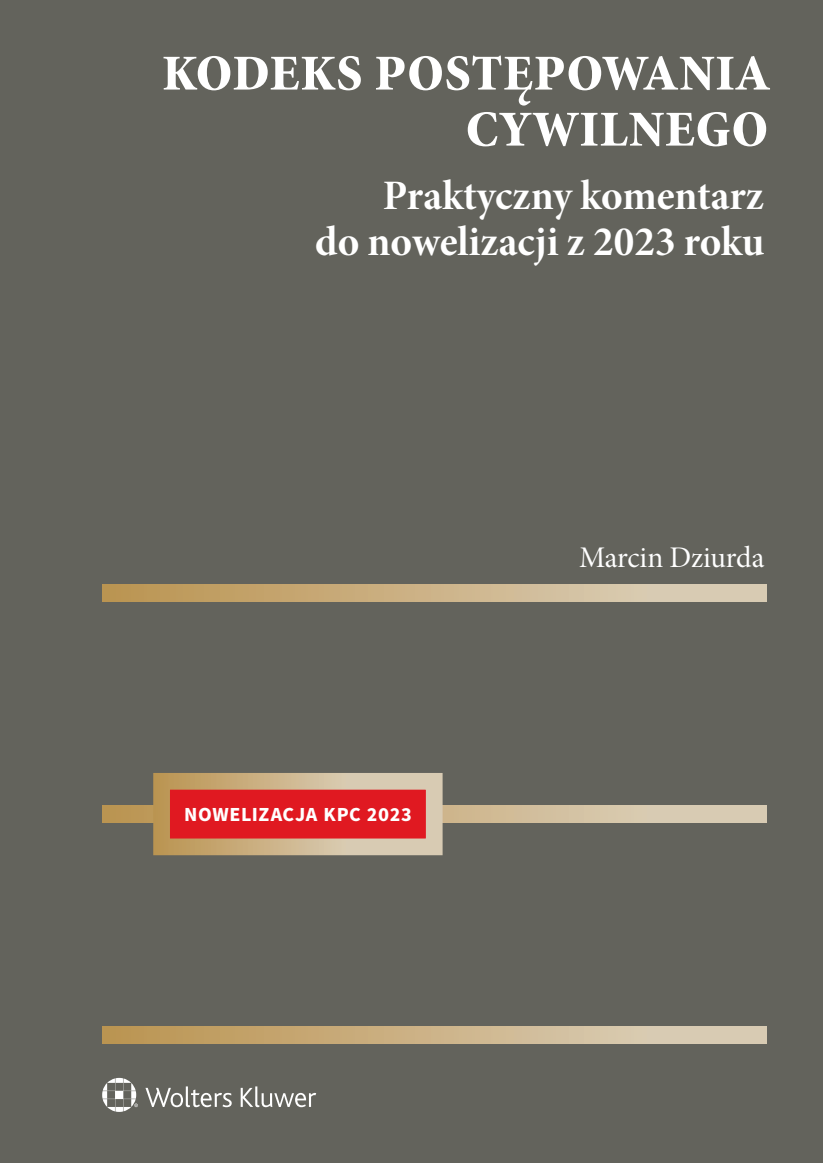
<style>
.page{position:relative;width:823px;height:1163px;background:#fff}
.page>*{position:absolute;margin:0;border:0;box-sizing:border-box;transform-origin:0 0}
.t1{font:70px/56px "Minion Pro Bold Cn Subh";letter-spacing:-.01em;color:#fff;text-align:right}
.t2{font:42px/46px "Minion Pro Bold Subh";color:#fff;text-align:right}
.t3{font:30px "Minion Pro Subh";color:#fff}
.t4{font:700 20px "Source Sans Pro";letter-spacing:.03em;color:#fff}
</style>
<div class="page">
<div style="left:0;top:0;width:822px;height:1162px;background:#63635c"></div>
<div style="left:102px;top:1026px;width:663px;height:17px;background:linear-gradient(to right,#bb9451,#ddd3c0)"></div>
<svg style="left:102px;top:805px;width:663px;height:17px;background:#d1be9c"></svg>
<div style="left:102px;top:584px;width:663px;height:17px;background:linear-gradient(to right,#bb9451,#ddd3c0)"></div>
<svg style="left:145px;top:773px;width:305px;height:83px;background:#d16455"></svg>
<svg style="left:102px;top:1077px;width:214px;height:34px"></svg>
<h1 class="t1" style="left:161px;top:39px;width:611px">Kodeks postępowania cywilnego</h1>
<p class="t2" style="left:315px;top:172px;width:450px">Praktyczny komentarz<br>do nowelizacji z 2023 roku</p>
<p class="t4" style="left:184px;top:800px;width:229px">NOWELIZACJA KPC 2023</p>
<p class="t3" style="left:578px;top:538px;width:187px">Marcin Dziurda</p>
</div>
